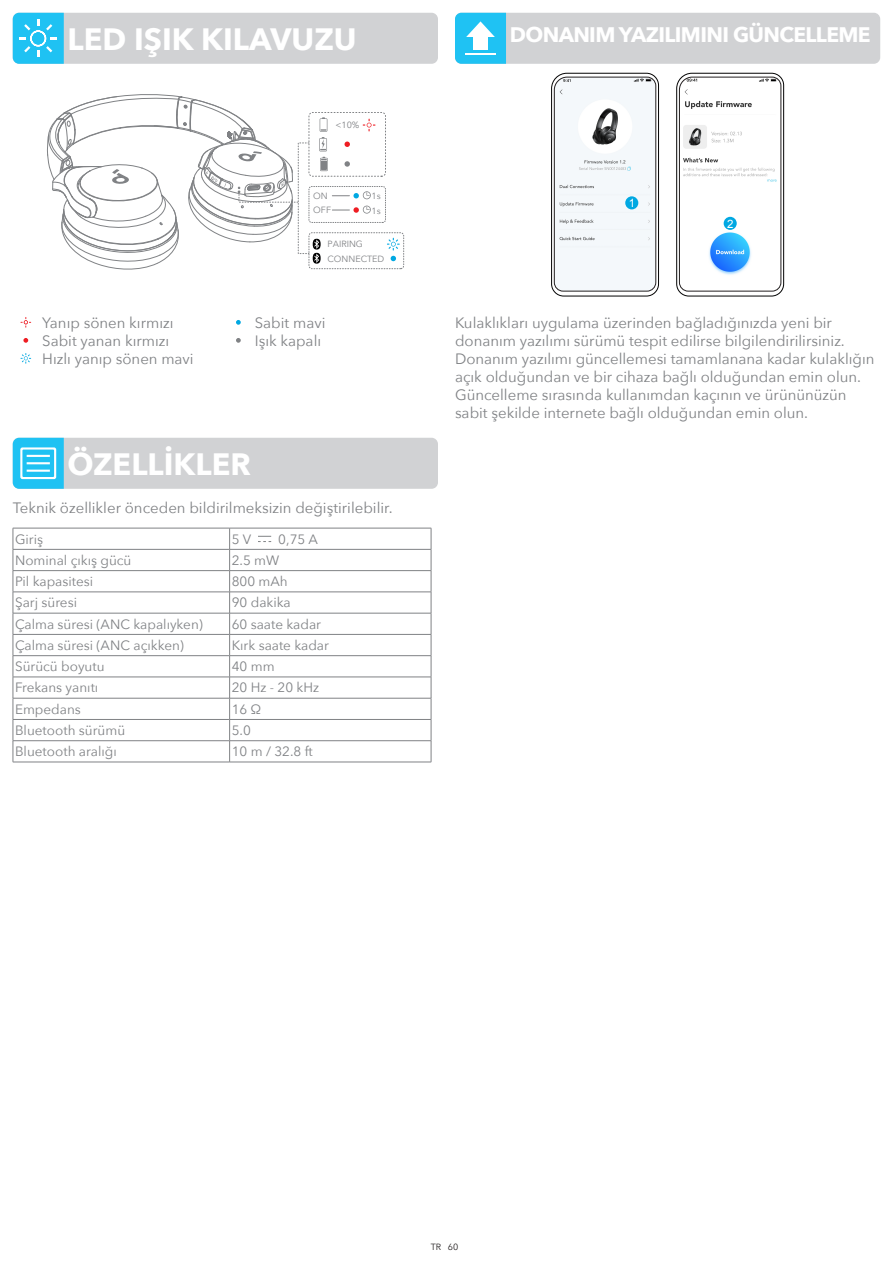
<style>
.page{position:relative;width:893px;height:1263px;background:#fff}
.page>*{position:absolute;margin:0;border:0;box-sizing:border-box;transform-origin:0 0}
.t1{font:700 30.75px "Avenir Next";color:#fff}
.t2{font:700 21px "Avenir Next";letter-spacing:-.03em;color:#fff}
.t3{font:15px/18px "Avenir Next";color:#808285}
.t4{font:13.5px "Avenir Next";color:#808285}
.t5{font:11.55px "Arial";color:#fff}
.t6{font:9px/14.5px "Avenir Next";color:#808285}
.t7{font:9px "Avenir Next";color:#231f20}
</style>
<div class="page">
<hr style="left:13px;top:528px;width:217px;height:1px;background:#808285">
<hr style="left:230px;top:528px;width:201px;height:1px;background:#808285">
<hr style="left:13px;top:549px;width:217px;height:1px;background:#808285">
<hr style="left:230px;top:549px;width:201px;height:1px;background:#808285">
<hr style="left:13px;top:570px;width:217px;height:1px;background:#808285">
<hr style="left:230px;top:570px;width:201px;height:1px;background:#808285">
<hr style="left:13px;top:592px;width:217px;height:1px;background:#808285">
<hr style="left:230px;top:592px;width:201px;height:1px;background:#808285">
<hr style="left:13px;top:613px;width:217px;height:1px;background:#808285">
<hr style="left:230px;top:613px;width:201px;height:1px;background:#808285">
<hr style="left:13px;top:634px;width:217px;height:1px;background:#808285">
<hr style="left:230px;top:634px;width:201px;height:1px;background:#808285">
<hr style="left:13px;top:655px;width:217px;height:1px;background:#808285">
<hr style="left:230px;top:655px;width:201px;height:1px;background:#808285">
<hr style="left:13px;top:677px;width:217px;height:1px;background:#808285">
<hr style="left:230px;top:677px;width:201px;height:1px;background:#808285">
<hr style="left:13px;top:698px;width:217px;height:1px;background:#808285">
<hr style="left:230px;top:698px;width:201px;height:1px;background:#808285">
<hr style="left:13px;top:719px;width:217px;height:1px;background:#808285">
<hr style="left:230px;top:719px;width:201px;height:1px;background:#808285">
<hr style="left:13px;top:740px;width:217px;height:1px;background:#808285">
<svg style="left:13px;top:528px;width:1px;height:234px"></svg>
<hr style="left:230px;top:740px;width:201px;height:1px;background:#808285">
<svg style="left:229px;top:528px;width:1px;height:234px"></svg>
<svg style="left:431px;top:528px;width:1px;height:234px"></svg>
<hr style="left:13px;top:762px;width:217px;height:1px;background:#808285">
<hr style="left:230px;top:762px;width:201px;height:1px;background:#808285">
<svg style="left:258px;top:536px;width:13px;height:6px"></svg>
<div style="left:13px;top:438px;width:425px;height:51px;background:#d1d2d4;border-radius:6px"></div>
<svg style="left:13px;top:438px;width:51px;height:51px;background:#45ccf4"></svg>
<svg style="left:313px;top:239px;width:8px;height:25px"></svg>
<svg style="left:387px;top:238px;width:13px;height:23px"></svg>
<div style="left:309px;top:233px;width:95px;height:36px;border:1px dashed #808285;border-radius:3px"></div>
<svg style="left:332px;top:191px;width:39px;height:8px"></svg>
<div style="left:309px;top:186px;width:77px;height:37px;border:1px dashed #808285;border-radius:3px"></div>
<svg style="left:332px;top:206px;width:39px;height:8px"></svg>
<svg style="left:320px;top:157px;width:8px;height:14px"></svg>
<svg style="left:344px;top:142px;width:6px;height:5px"></svg>
<svg style="left:344px;top:161px;width:6px;height:6px"></svg>
<div style="left:309px;top:112px;width:77px;height:64px;border:1px dashed #808285;border-radius:4px"></div>
<svg style="left:319px;top:117px;width:8px;height:34px"></svg>
<svg style="left:363px;top:119px;width:12px;height:12px"></svg>
<svg style="left:47px;top:94px;width:252px;height:176px"></svg>
<div style="left:13px;top:13px;width:425px;height:51px;background:#d1d2d4;border-radius:6px"></div>
<svg style="left:551px;top:73px;width:108px;height:223px"></svg>
<svg style="left:676px;top:73px;width:108px;height:223px"></svg>
<div style="left:625px;top:196px;width:13px;height:13px;background:#00a8e2;border-radius:50%"></div>
<div style="left:724px;top:217px;width:13px;height:13px;background:#00a8e2;border-radius:50%"></div>
<div style="left:455px;top:13px;width:425px;height:51px;background:#d1d2d4;border-radius:6px"></div>
<svg style="left:13px;top:13px;width:51px;height:51px;background:#35c7f3"></svg>
<svg style="left:455px;top:13px;width:51px;height:51px;background:#4acdf5"></svg>
<svg style="left:23px;top:338px;width:5px;height:5px"></svg>
<svg style="left:236px;top:320px;width:5px;height:5px"></svg>
<svg style="left:236px;top:338px;width:5px;height:5px"></svg>
<svg style="left:21px;top:317px;width:10px;height:11px"></svg>
<svg style="left:21px;top:353px;width:10px;height:11px"></svg>
<h1 class="t1" style="left:68px;top:13px;width:291px">LED IŞIK KILAVUZU</h1>
<p class="t6" style="left:335px;top:118px;width:26px">&lt;10%</p>
<p class="t6" style="left:313px;top:188px;width:16px">ON</p>
<p class="t6" style="left:372px;top:189px;width:11px">1s</p>
<p class="t6" style="left:313px;top:202px;width:19px">OFF</p>
<p class="t6" style="left:372px;top:203px;width:11px">1s</p>
<p class="t6" style="left:327px;top:236px;width:58px">PAIRING<br>CONNECTED</p>
<p class="t3" style="left:42px;top:313px;width:153px">Yanıp sönen kırmızı<br>Sabit yanan kırmızı<br>Hızlı yanıp sönen mavi</p>
<p class="t3" style="left:255px;top:313px;width:72px">Sabit mavi<br>Işık kapalı</p>
<h1 class="t1" style="left:68px;top:438px;width:185px">ÖZELLİKLER</h1>
<p class="t3" style="left:13px;top:498px;width:382px">Teknik özellikler önceden bildirilmeksizin değiştirilebilir.</p>
<p class="t4" style="left:15px;top:527px;width:30px">Giriş</p>
<p class="t4" style="left:232px;top:527px;width:21px">5 V</p>
<p class="t4" style="left:278px;top:527px;width:41px">0,75 A</p>
<p class="t4" style="left:15px;top:549px;width:118px">Nominal çıkış gücü</p>
<p class="t4" style="left:232px;top:549px;width:49px">2.5 mW</p>
<p class="t4" style="left:15px;top:570px;width:80px">Pil kapasitesi</p>
<p class="t4" style="left:232px;top:570px;width:58px">800 mAh</p>
<p class="t4" style="left:15px;top:591px;width:63px">Şarj süresi</p>
<p class="t4" style="left:232px;top:591px;width:61px">90 dakika</p>
<p class="t4" style="left:15px;top:612px;width:189px">Çalma süresi (ANC kapalıyken)</p>
<p class="t4" style="left:232px;top:612px;width:91px">60 saate kadar</p>
<p class="t4" style="left:15px;top:634px;width:170px">Çalma süresi (ANC açıkken)</p>
<p class="t4" style="left:232px;top:634px;width:99px">Kırk saate kadar</p>
<p class="t4" style="left:15px;top:655px;width:91px">Sürücü boyutu</p>
<p class="t4" style="left:232px;top:655px;width:44px">40 mm</p>
<p class="t4" style="left:15px;top:676px;width:85px">Frekans yanıtı</p>
<p class="t4" style="left:232px;top:676px;width:89px">20 Hz - 20 kHz</p>
<p class="t4" style="left:15px;top:697px;width:67px">Empedans</p>
<p class="t4" style="left:232px;top:697px;width:31px">16 Ω</p>
<p class="t4" style="left:15px;top:719px;width:112px">Bluetooth sürümü</p>
<p class="t4" style="left:232px;top:719px;width:21px">5.0</p>
<p class="t4" style="left:15px;top:740px;width:103px">Bluetooth aralığı</p>
<p class="t4" style="left:232px;top:740px;width:83px">10 m / 32.8 ft</p>
<h2 class="t2" style="left:510px;top:17px;width:362px">DONANIM YAZILIMINI GÜNCELLEME</h2>
<p class="t5" style="left:629px;top:195px;width:8px">1</p>
<p class="t5" style="left:727px;top:216px;width:8px">2</p>
<p class="t3" style="left:455px;top:313px;width:421px">Kulaklıkları uygulama üzerinden bağladığınızda yeni bir donanım yazılımı sürümü tespit edilirse bilgilendirilirsiniz.<br>Donanım yazılımı güncellemesi tamamlanana kadar kulaklığın açık olduğundan ve bir cihaza bağlı olduğundan emin olun.<br>Güncelleme sırasında kullanımdan kaçının ve ürününüzün sabit şekilde internete bağlı olduğundan emin olun.</p>
<p class="t7" style="left:431px;top:1239px;width:29px">TR 60</p>
</div>
